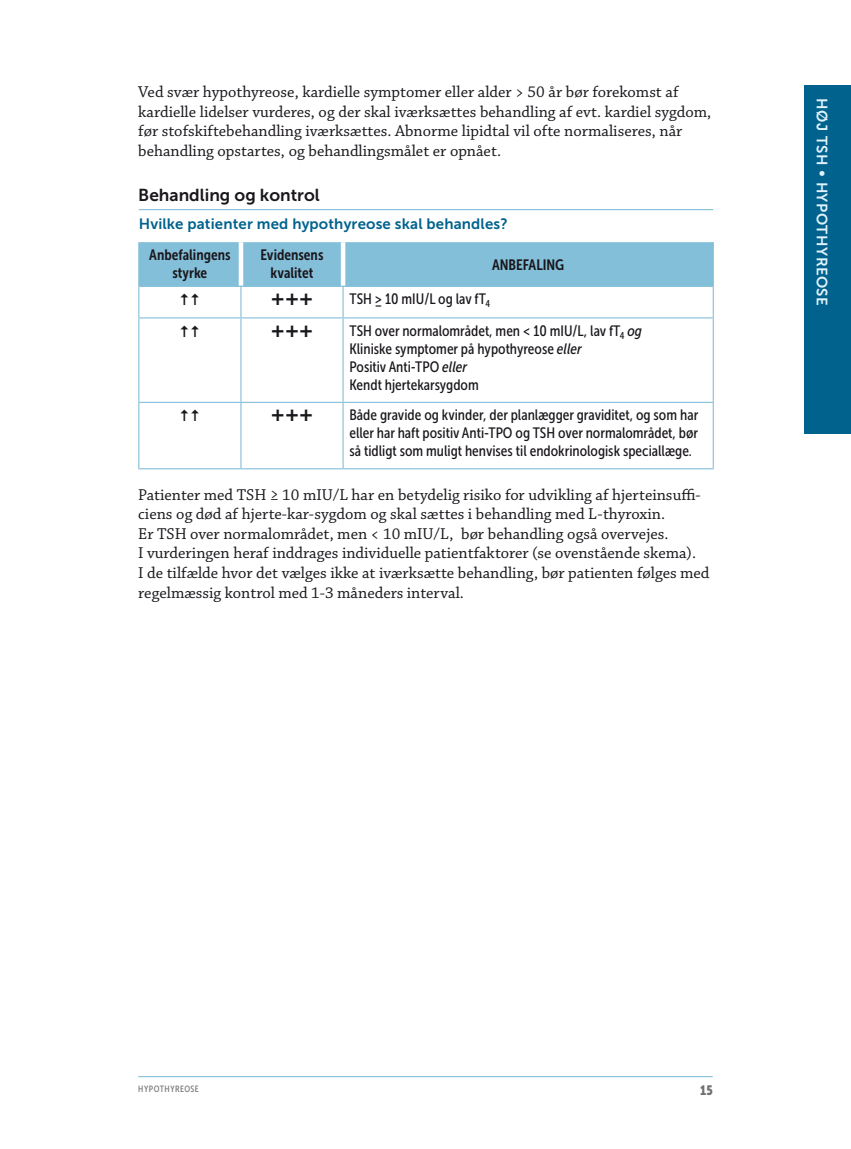
<style>
.page{position:relative;width:851px;height:1149px;background:#fff}
.page>*{position:absolute;margin:0;border:0;box-sizing:border-box;transform-origin:0 0}
.t1{font:17.25px "Museo Sans 700";color:#1a171c}
.t2{font:16.5px/19.5px "Chaparral Pro";color:#1a171c}
.t3{font:15.75px "Ding 1";color:#1a171c}
.t4{font:15.75px "Ding 2";color:#1a171c}
.t5{font:15px/18px "Museo Sans Cond 500";color:#1a171c}
.t6{font:15px/18px "Museo Sans Cond 700";color:#1a171c;text-align:center}
.t7{font:15px "Museo Sans 700";letter-spacing:.01em;color:#00628d}
.t8{font:15px "Museo Sans 700";letter-spacing:.035em;color:#e0f2fb}
.t9{font:13.5px "Museo Sans Cond 900";color:#707173}
.t10{font:9px "Museo Sans Cond 500";letter-spacing:.055em;color:#707173}
.s1{font-style:italic}
</style>
<div class="page">
<hr style="left:138px;top:1075px;width:574px;height:1px;background:#84bfd9">
<div style="left:139px;top:242px;width:573px;height:44px;background:#84bfd9"></div>
<hr style="left:239px;top:242px;width:4px;height:44px;background:#fff">
<hr style="left:341px;top:242px;width:4px;height:44px;background:#fff">
<hr style="left:139px;top:209px;width:102px;height:1px;background:#84bfd9">
<hr style="left:241px;top:209px;width:102px;height:1px;background:#84bfd9">
<hr style="left:343px;top:209px;width:370px;height:1px;background:#84bfd9">
<hr style="left:138px;top:242px;width:1px;height:44px;background:#84bfd9">
<hr style="left:712px;top:242px;width:1px;height:44px;background:#84bfd9">
<hr style="left:138px;top:287px;width:1px;height:30px;background:#84bfd9">
<hr style="left:138px;top:286px;width:103px;height:1px;background:#84bfd9">
<hr style="left:240px;top:287px;width:1px;height:30px;background:#84bfd9">
<hr style="left:241px;top:286px;width:102px;height:1px;background:#84bfd9">
<hr style="left:343px;top:286px;width:370px;height:1px;background:#84bfd9">
<hr style="left:342px;top:287px;width:1px;height:30px;background:#84bfd9">
<hr style="left:712px;top:287px;width:1px;height:30px;background:#84bfd9">
<hr style="left:138px;top:318px;width:1px;height:83px;background:#84bfd9">
<hr style="left:138px;top:403px;width:1px;height:65px;background:#84bfd9">
<hr style="left:138px;top:317px;width:103px;height:1px;background:#84bfd9">
<hr style="left:138px;top:401px;width:103px;height:2px;background:#84bfd9">
<hr style="left:138px;top:468px;width:103px;height:1px;background:#84bfd9">
<hr style="left:240px;top:318px;width:1px;height:83px;background:#84bfd9">
<hr style="left:240px;top:403px;width:1px;height:65px;background:#84bfd9">
<hr style="left:241px;top:317px;width:102px;height:1px;background:#84bfd9">
<hr style="left:343px;top:317px;width:370px;height:1px;background:#84bfd9">
<hr style="left:342px;top:318px;width:1px;height:83px;background:#84bfd9">
<hr style="left:712px;top:318px;width:1px;height:83px;background:#84bfd9">
<hr style="left:342px;top:403px;width:1px;height:65px;background:#84bfd9">
<hr style="left:712px;top:403px;width:1px;height:65px;background:#84bfd9">
<hr style="left:241px;top:401px;width:102px;height:2px;background:#84bfd9">
<hr style="left:343px;top:401px;width:370px;height:2px;background:#84bfd9">
<hr style="left:241px;top:468px;width:102px;height:1px;background:#84bfd9">
<hr style="left:343px;top:468px;width:370px;height:1px;background:#84bfd9">
<div style="left:804px;top:85px;width:46px;height:349px;background:#00628d"></div>
<p class="t2" style="left:138px;top:83px;width:574px">Ved svær hypothyreose, kardielle symptomer eller alder &gt; 50 år bør forekomst af kardielle lidelser vurderes, og der skal iværksættes behandling af evt. kardiel sygdom, før stofskiftebehandling iværksættes. Abnorme lipidtal vil ofte normaliseres, når behandling opstartes, og behandlingsmålet er opnået.</p>
<p class="t1" style="left:138px;top:185px;width:183px">Behandling og kontrol</p>
<p class="t7" style="left:139px;top:216px;width:370px">Hvilke patienter med hypothyreose skal behandles?</p>
<p class="t6" style="left:149px;top:245px;width:83px">Anbefalingens styrke</p>
<p class="t6" style="left:260px;top:245px;width:64px">Evidensens kvalitet</p>
<p class="t6" style="left:492px;top:256px;width:74px">ANBEFALING</p>
<p class="t4" style="left:179px;top:290px;width:23px">¥¥</p>
<p class="t3" style="left:271px;top:292px;width:44px">ÐÐÐ</p>
<p class="t5" style="left:349px;top:290px;width:142px">TSH ≥ 10 mIU/L og lav fT<sub>4</sub></p>
<p class="t4" style="left:179px;top:322px;width:23px">¥¥</p>
<p class="t3" style="left:271px;top:323px;width:44px">ÐÐÐ</p>
<p class="t5" style="left:349px;top:321px;width:294px">TSH over normalområdet, men &lt; 10 mIU/L, lav fT<sub>4</sub> <span class="s1">og </span>Kliniske symptomer på hypothyreose <span class="s1">eller<br></span>Positiv Anti-TPO <span class="s1">eller<br></span>Kendt hjertekarsygdom</p>
<p class="t4" style="left:179px;top:406px;width:23px">¥¥</p>
<p class="t3" style="left:271px;top:408px;width:44px">ÐÐÐ</p>
<p class="t5" style="left:349px;top:406px;width:350px;text-align:justify">Både gravide og kvinder, der planlægger graviditet, og som har eller har haft positiv Anti-TPO og TSH over normalområdet, bør så tidligt som muligt henvises til endokrinologisk speciallæge.</p>
<p class="t2" style="left:138px;top:485px;width:572px">Patienter med TSH ≥ 10 mIU/L har en betydelig risiko for udvikling af hjerteinsuffi&shy;ciens og død af hjerte-kar-sygdom og skal sættes i behandling med L-thyroxin.<br>Er TSH over normalområdet, men &lt; 10 mIU/L, bør behandling også overvejes.<br>I vurderingen heraf inddrages individuelle patientfaktorer (se ovenstående skema).<br>I de tilfælde hvor det vælges ikke at iværksætte behandling, bør patienten følges med regelmæssig kontrol med 1-3 måneders interval.</p>
<p class="t8" style="left:830px;top:98px;width:209px;rotate:90deg">HØJ TSH • HYPOTHYREOSE</p>
<p class="t10" style="left:138px;top:1083px;width:62px">Hypothyreose</p>
<p class="t9" style="left:700px;top:1082px;width:14px">15</p>
</div>
